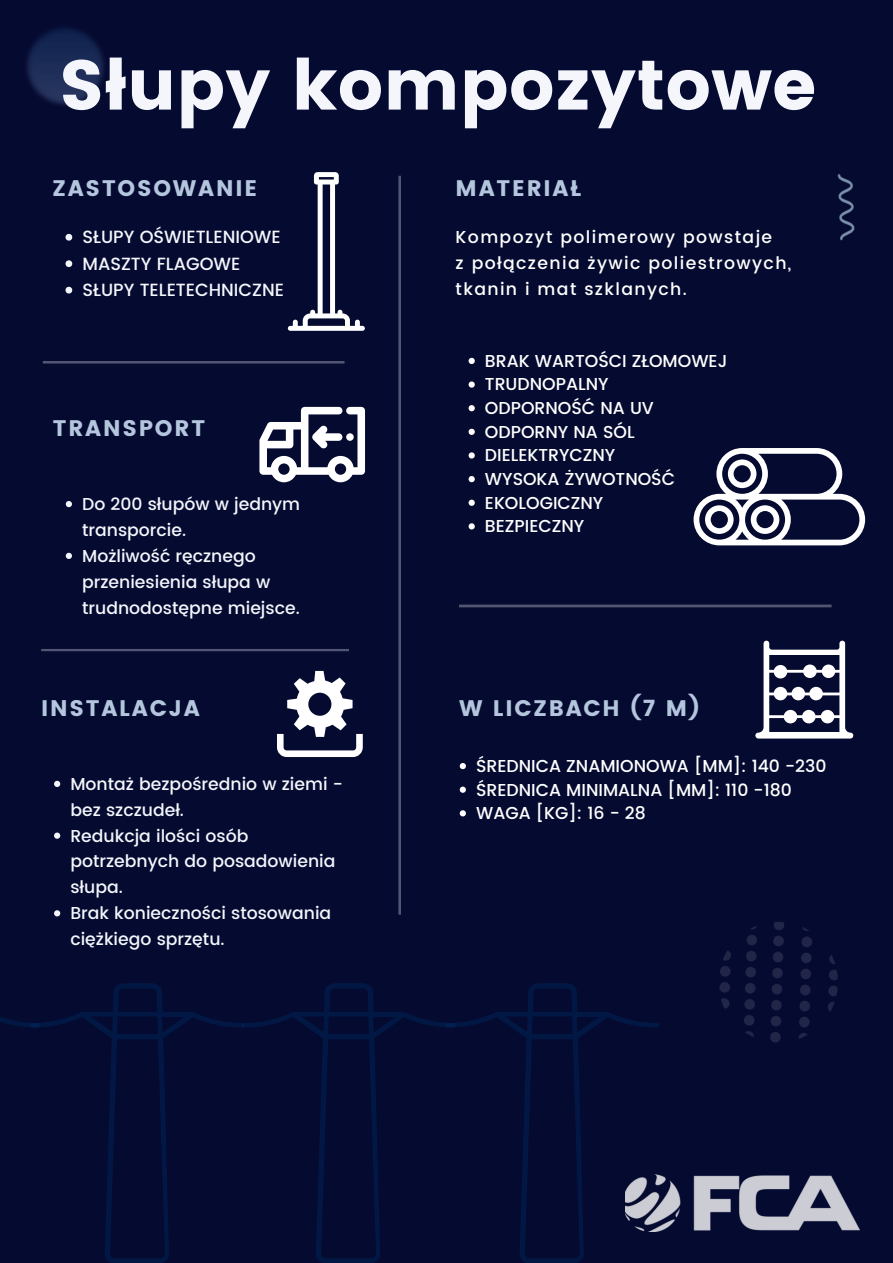
<style>
.page{position:relative;width:893px;height:1263px;background:#050a30}
.page>*{position:absolute;margin:0;border:0;box-sizing:border-box;transform-origin:0 0}
.t1{font:70.35px "Poppins";color:#f4f6fc}
.t2{font:22.5px "Poppins";letter-spacing:.08em;color:#b4c6dd}
.t3{font:500 17.62px "Poppins";color:#f4f6fc}
.t4{font:500 17.25px/25.9px "Poppins";color:#f4f6fc}
.t5{font:500 17.25px "Poppins";color:#fff}
.t6{font:500 17.25px "Poppins";letter-spacing:.08em;color:#fff}
</style>
<div class="page">
<svg style="left:41px;top:649px;width:308px;height:2px"></svg>
<svg style="left:398px;top:176px;width:3px;height:739px;background:#464a67"></svg>
<svg style="left:43px;top:361px;width:301px;height:2px"></svg>
<svg style="left:455px;top:983px;width:204px;height:280px"></svg>
<svg style="left:244px;top:983px;width:211px;height:280px"></svg>
<svg style="left:40px;top:983px;width:204px;height:280px"></svg>
<svg style="left:0;top:1017px;width:40px;height:11px"></svg>
<img style="left:625px;top:1174px;width:234px;height:57px">
<img style="left:26px;top:28px;width:78px;height:77px">
<img style="left:837px;top:174px;width:18px;height:67px">
<img style="left:719px;top:922px;width:119px;height:121px">
<svg style="left:259px;top:407px;width:106px;height:75px"></svg>
<svg style="left:277px;top:671px;width:86px;height:86px"></svg>
<svg style="left:288px;top:172px;width:77px;height:159px"></svg>
<svg style="left:693px;top:448px;width:172px;height:97px"></svg>
<svg style="left:755px;top:641px;width:98px;height:97px"></svg>
<svg style="left:66px;top:501px;width:6px;height:6px"></svg>
<svg style="left:66px;top:553px;width:6px;height:6px"></svg>
<svg style="left:65px;top:234px;width:7px;height:7px"></svg>
<svg style="left:65px;top:260px;width:7px;height:7px"></svg>
<svg style="left:65px;top:287px;width:7px;height:6px"></svg>
<svg style="left:460px;top:763px;width:6px;height:6px"></svg>
<svg style="left:460px;top:786px;width:6px;height:7px"></svg>
<svg style="left:460px;top:810px;width:6px;height:6px"></svg>
<svg style="left:468px;top:358px;width:7px;height:6px"></svg>
<svg style="left:468px;top:381px;width:7px;height:7px"></svg>
<svg style="left:468px;top:405px;width:7px;height:6px"></svg>
<svg style="left:468px;top:429px;width:7px;height:6px"></svg>
<svg style="left:468px;top:452px;width:7px;height:7px"></svg>
<svg style="left:468px;top:476px;width:7px;height:6px"></svg>
<svg style="left:468px;top:500px;width:7px;height:6px"></svg>
<svg style="left:468px;top:523px;width:7px;height:6px"></svg>
<svg style="left:54px;top:781px;width:6px;height:6px"></svg>
<svg style="left:54px;top:832px;width:6px;height:7px"></svg>
<svg style="left:54px;top:910px;width:6px;height:6px"></svg>
<svg style="left:459px;top:605px;width:372px;height:2px"></svg>
<p class="t1" style="left:59px;top:44px;width:759px">Słupy kompozytowe</p>
<p class="t2" style="left:53px;top:175px;width:206px">ZASTOSOWANIE</p>
<p class="t3" style="left:83px;top:227px;width:200px">SŁUPY OŚWIETLENIOWE</p>
<p class="t3" style="left:83px;top:253px;width:159px">MASZTY FLAGOWE</p>
<p class="t3" style="left:83px;top:280px;width:203px">SŁUPY TELETECHNICZNE</p>
<p class="t2" style="left:53px;top:415px;width:154px">TRANSPORT</p>
<p class="t4" style="left:82px;top:491px;width:219px">Do 200 słupów w jednym transporcie.</p>
<p class="t4" style="left:82px;top:543px;width:219px">Możliwość ręcznego przeniesienia słupa w trudnodostępne miejsce.</p>
<p class="t2" style="left:41px;top:695px;width:160px">INSTALACJA</p>
<p class="t4" style="left:70px;top:771px;width:274px">Montaż bezpośrednio w ziemi - bez szczudeł.</p>
<p class="t4" style="left:70px;top:823px;width:266px">Redukcja ilości osób potrzebnych do posadowienia słupa.</p>
<p class="t4" style="left:70px;top:900px;width:262px">Brak konieczności stosowania ciężkiego sprzętu.</p>
<p class="t2" style="left:455px;top:175px;width:127px">MATERIAŁ</p>
<p class="t6" style="left:455px;top:227px;width:318px">Kompozyt polimerowy powstaje</p>
<p class="t6" style="left:455px;top:253px;width:337px">z połączenia żywic poliestrowych,</p>
<p class="t6" style="left:455px;top:279px;width:233px">tkanin i mat szklanych.</p>
<p class="t5" style="left:485px;top:351px;width:244px">BRAK WARTOŚCI ZŁOMOWEJ</p>
<p class="t5" style="left:485px;top:374px;width:125px">TRUDNOPALNY</p>
<p class="t5" style="left:485px;top:398px;width:170px">ODPORNOŚĆ NA UV</p>
<p class="t5" style="left:485px;top:422px;width:151px">ODPORNY NA SÓL</p>
<p class="t5" style="left:485px;top:445px;width:132px">DIELEKTRYCZNY</p>
<p class="t5" style="left:485px;top:469px;width:192px">WYSOKA ŻYWOTNOŚĆ</p>
<p class="t5" style="left:485px;top:493px;width:120px">EKOLOGICZNY</p>
<p class="t5" style="left:485px;top:516px;width:101px">BEZPIECZNY</p>
<p class="t2" style="left:459px;top:695px;width:242px">W LICZBACH (7 M)</p>
<p class="t5" style="left:476px;top:756px;width:352px">ŚREDNICA ZNAMIONOWA [MM]: 140 -230</p>
<p class="t5" style="left:476px;top:779px;width:317px">ŚREDNICA MINIMALNA [MM]: 110 -180</p>
<p class="t5" style="left:476px;top:803px;width:171px">WAGA [KG]: 16 - 28</p>
</div>
